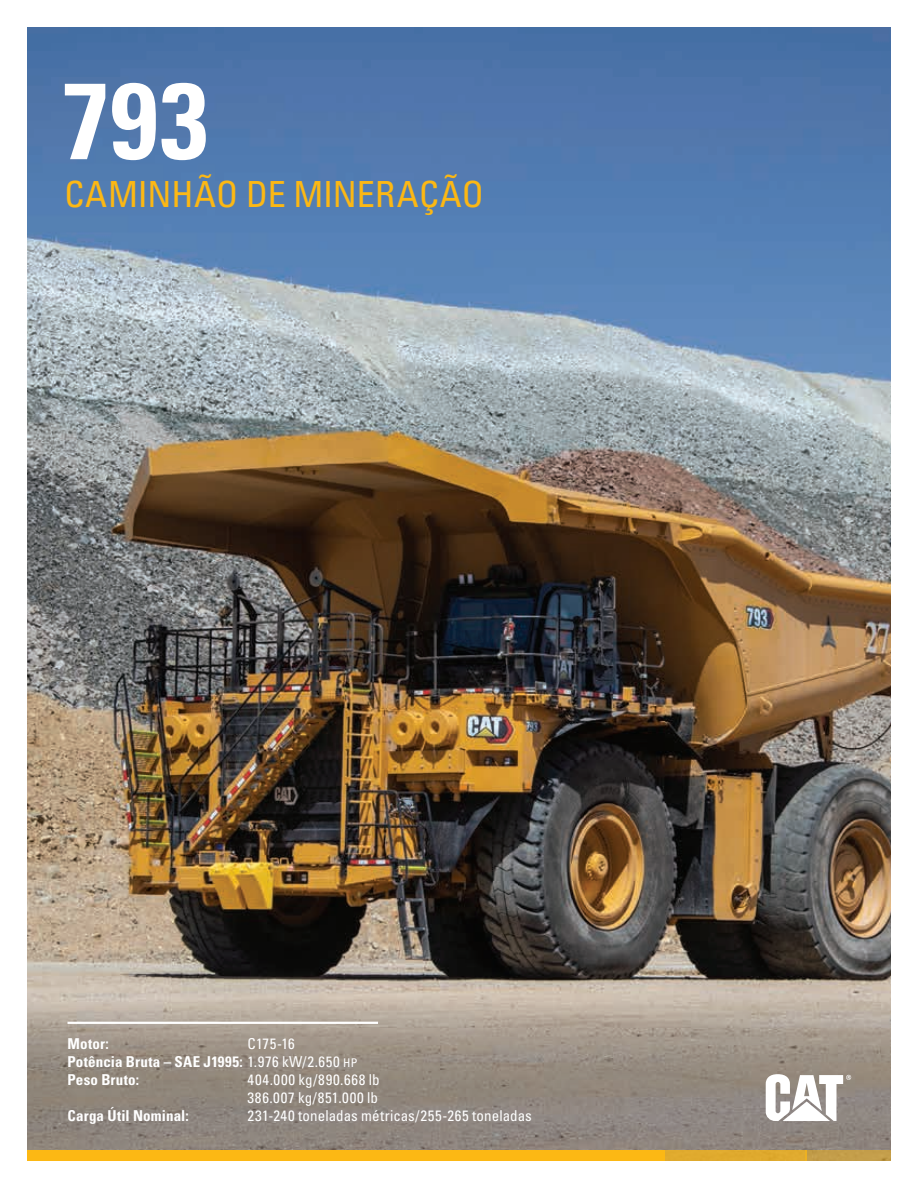
<style>
.page{position:relative;width:918px;height:1188px;background:#fff}
.page>*{position:absolute;margin:0;border:0;box-sizing:border-box;transform-origin:0 0}
.t1{font:700 condensed 108px "Univers LT Std";color:#fff}
.t2{font:condensed 36px "Univers LT Std";color:#fcb814}
.t3{font:700 condensed 15px/18px "Univers LT Std";letter-spacing:.015em;color:#fff}
.t4{font:condensed 15px "Univers LT Std";letter-spacing:.025em;color:#fff}
.t5{font:condensed 15px/18px "Univers LT Std";letter-spacing:.05em;color:#fff}
.s1{font-weight:400}
.s2{font-weight:400;font-size:12px}
</style>
<div class="page">
<img style="left:27px;top:27px;width:864px;height:972px">
<svg style="left:27px;top:999px;width:864px;height:151px;fill:#948b82"></svg>
<div style="left:27px;top:1150px;width:638px;height:11px;background:#fcb814"></div>
<div style="left:806px;top:1150px;width:85px;height:11px;background:#c49e4a"></div>
<div style="left:665px;top:1150px;width:142px;height:11px;background:#e0aa2e"></div>
<hr style="left:68px;top:1022px;width:310px;height:2px;background:#fff">
<svg style="left:766px;top:1074px;width:85px;height:47px"></svg>
<h1 class="t1" style="left:62px;top:55px;width:148px">793</h1>
<h2 class="t2" style="left:64px;top:171px;width:421px">CAMINHÃO DE MINERAÇÃO</h2>
<p class="t3" style="left:68px;top:1035px;width:292px;text-indent:180px"><span class="s1">C175-16<br></span>Potência Bruta – SAE J1995: <span class="s1">1.976 kW/2.650</span> <span class="s2">HP<br></span>Peso Bruto:</p>
<p class="t3" style="left:68px;top:1035px;width:43px">Motor:</p>
<p class="t5" style="left:248px;top:1070px;width:134px">404.000 kg/890.668 lb<br>386.007 kg/851.000 lb</p>
<p class="t3" style="left:68px;top:1107px;width:123px">Carga Útil Nominal:</p>
<p class="t4" style="left:248px;top:1106px;width:286px">231-240 toneladas métricas/255-265 toneladas</p>
</div>
